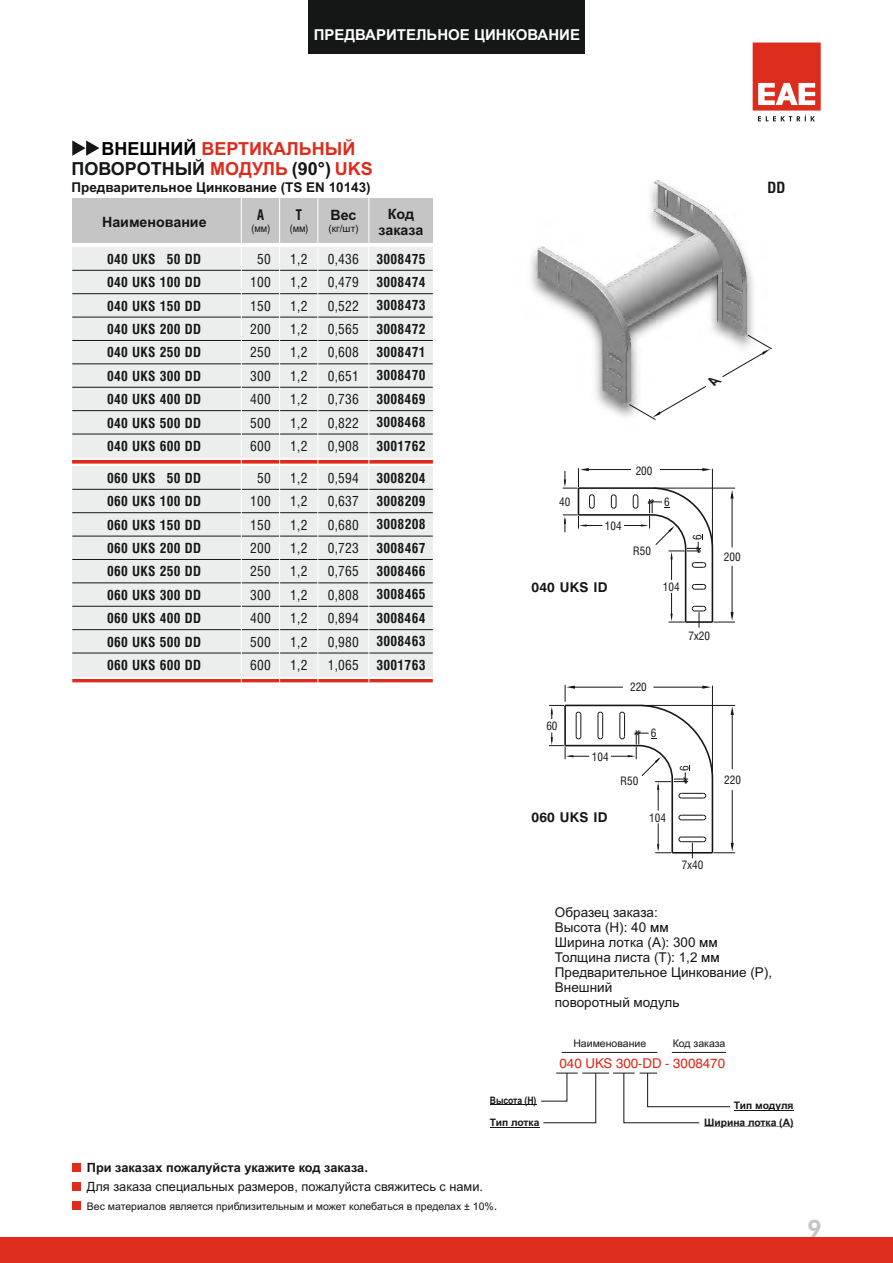
<style>
.page{position:relative;width:893px;height:1263px;background:#fff}
.page>*{position:absolute;margin:0;border:0;box-sizing:border-box;transform-origin:0 0}
.t1{font:800 24px "Futura BT";color:#c5c5c5}
.t2{font:700 18px "Arial";color:#151616}
.t3{font:700 18px "Arial";color:#dd2b1c}
.t4{font:700 15px "Arial";color:#fff}
.t5{font:700 condensed 15px "Swiss 721 BT";color:#151616}
.t6{font:700 14.25px/15.9px "Arial";color:#151616;text-align:center}
.t7{font:700 condensed 14.25px "Swiss 721 BT";color:#151616;scale:.9 1}
.t8{font:700 condensed 13.5px/23.4px "Swiss 721 BT";letter-spacing:.02em;color:#151616;text-align:justify}
.t9{font:condensed 13.5px/23.4px "Swiss 721 BT";letter-spacing:.02em;color:#151616;text-align:justify}
.t10{font:13.5px/15.1px "Arial";color:#151616}
.t11{font:700 13.5px "Arial";color:#151616}
.t12{font:13.5px "Swiss 721 BT";color:#dd2b1c}
.t13{font:700 13.5px "Swiss 721 BT";letter-spacing:.025em;color:#151616}
.t14{font:12.75px/19.2px "Arial";color:#151616}
.t15{font:condensed 11.25px "Swiss 721 BT";color:#151616}
.t16{font:10.5px "Arial";color:#151616}
.t17{font:10.5px "Swiss 721 BT";color:#151616;scale:.9 1}
.t18{font:700 10.35px "Arial";color:#151616}
.t19{font:700 10.35px/22.4px "Arial";color:#151616;scale:.84 1}
.t20{font:10.05px "Arial";color:#151616}
.s1{color:#000}
.s2{color:#dd2b1c}
.s3{font-family:"Arial"}
.s4{font-weight:700}
.s5{font-size:12.75px}
</style>
<div class="page">
<img style="left:531px;top:181px;width:223px;height:236px">
<div style="left:0;top:1237px;width:893px;height:26px;background:#dd2b1c"></div>
<svg style="left:753px;top:43px;width:68px;height:78px"></svg>
<div style="left:72px;top:466px;width:361px;height:210px;background:#eceded"></div>
<hr style="left:72px;top:489px;width:361px;height:1px;background:#151616">
<hr style="left:72px;top:512px;width:361px;height:1px;background:#151616">
<hr style="left:72px;top:536px;width:361px;height:1px;background:#151616">
<hr style="left:72px;top:559px;width:361px;height:1px;background:#151616">
<hr style="left:72px;top:583px;width:361px;height:1px;background:#151616">
<hr style="left:72px;top:606px;width:361px;height:1px;background:#151616">
<hr style="left:72px;top:629px;width:361px;height:1px;background:#151616">
<hr style="left:72px;top:653px;width:361px;height:1px;background:#151616">
<hr style="left:72px;top:460px;width:361px;height:3px;background:#dd2b1c">
<hr style="left:72px;top:679px;width:361px;height:3px;background:#dd2b1c">
<svg style="left:72px;top:140px;width:27px;height:16px"></svg>
<div style="left:72px;top:198px;width:361px;height:45px;background:#c5c5c5"></div>
<div style="left:72px;top:247px;width:361px;height:210px;background:#eceded"></div>
<hr style="left:72px;top:270px;width:361px;height:1px;background:#151616">
<hr style="left:72px;top:293px;width:361px;height:1px;background:#151616">
<hr style="left:72px;top:317px;width:361px;height:1px;background:#151616">
<hr style="left:72px;top:340px;width:361px;height:1px;background:#151616">
<hr style="left:72px;top:364px;width:361px;height:1px;background:#151616">
<hr style="left:72px;top:387px;width:361px;height:1px;background:#151616">
<hr style="left:72px;top:410px;width:361px;height:1px;background:#151616">
<hr style="left:72px;top:434px;width:361px;height:1px;background:#151616">
<hr style="left:241px;top:198px;width:1px;height:484px;background:#fff">
<hr style="left:279px;top:198px;width:1px;height:484px;background:#fff">
<hr style="left:317px;top:198px;width:1px;height:484px;background:#fff">
<hr style="left:368px;top:198px;width:1px;height:484px;background:#fff">
<svg style="left:563px;top:468px;width:172px;height:160px"></svg>
<svg style="left:549px;top:685px;width:186px;height:173px"></svg>
<div style="left:72px;top:1182px;width:9px;height:9px;background:#dd2b1c"></div>
<div style="left:72px;top:1163px;width:9px;height:8px;background:#dd2b1c"></div>
<div style="left:72px;top:1201px;width:9px;height:9px;background:#dd2b1c"></div>
<hr style="left:490px;top:1105px;width:46px;height:1px;background:#151616">
<hr style="left:562px;top:1052px;width:95px;height:1px;background:#151616">
<hr style="left:672px;top:1052px;width:54px;height:1px;background:#151616">
<svg style="left:541px;top:1072px;width:190px;height:51px"></svg>
<hr style="left:490px;top:1127px;width:49px;height:1px;background:#151616">
<hr style="left:704px;top:1126px;width:72px;height:1px;background:#151616">
<svg style="left:776px;top:1126px;width:17px;height:1px"></svg>
<hr style="left:734px;top:1110px;width:59px;height:1px;background:#151616">
<div style="left:308px;top:0;width:277px;height:53px;background:#151616"></div>
<svg style="left:629px;top:335px;width:143px;height:85px"></svg>
<p class="t4" style="left:314px;top:29px;width:268px">ПРЕДВАРИТЕЛЬНОЕ ЦИНКОВАНИЕ</p>
<p class="t3" style="left:101px;top:142px;width:256px"><span class="s1">ВНЕШНИЙ</span> ВЕРТИКАЛЬНЫЙ</p>
<p class="t11" style="left:71px;top:182px;width:301px">Предварительное Цинкование (TS EN 10143)</p>
<p class="t2" style="left:71px;top:162px;width:303px">ПОВОРОТНЫЙ <span class="s2">МОДУЛЬ</span> (90°) <span class="s2">UKS</span></p>
<p class="t6" style="left:102px;top:215px;width:106px">Наименование</p>
<p class="t6" style="left:379px;top:208px;width:46px">Код заказа</p>
<p class="t7" style="left:257px;top:209px;width:9px">A</p>
<p class="t7" style="left:296px;top:209px;width:8px">T</p>
<p class="t9" style="left:250px;top:249px;width:22px;text-align:center">50<br>100<br>150<br>200<br>250<br>300<br>400<br>500<br>600</p>
<p class="t9" style="left:290px;top:249px;width:19px">1,2<br>1,2<br>1,2<br>1,2<br>1,2<br>1,2<br>1,2<br>1,2<br>1,2</p>
<p class="t9" style="left:328px;top:249px;width:33px">0,436<br>0,479<br>0,522<br>0,565<br>0,608<br>0,651<br>0,736<br>0,822<br>0,908</p>
<p class="t6" style="left:331px;top:208px;width:27px">Вес</p>
<p class="t20" style="left:328px;top:224px;width:32px">(кг/шт)</p>
<p class="t17" style="left:251px;top:224px;width:65px">(<span class="s3">мм</span>) (<span class="s3">мм</span>)</p>
<p class="t8" style="left:377px;top:248px;width:50px">3008475<br>3008474<br>3008473<br>3008472<br>3008471<br>3008470<br>3008469<br>3008468<br>3001762</p>
<p class="t8" style="left:107px;top:249px;width:95px">040 UKS 50 DD 040 UKS 100 DD 040 UKS 150 DD 040 UKS 200 DD 040 UKS 250 DD 040 UKS 300 DD 040 UKS 400 DD 040 UKS 500 DD 040 UKS 600 DD</p>
<p class="t8" style="left:107px;top:468px;width:95px">060 UKS 50 DD 060 UKS 100 DD 060 UKS 150 DD 060 UKS 200 DD 060 UKS 250 DD 060 UKS 300 DD 060 UKS 400 DD 060 UKS 500 DD 060 UKS 600 DD</p>
<p class="t9" style="left:250px;top:468px;width:22px;text-align:center">50<br>100<br>150<br>200<br>250<br>300<br>400<br>500<br>600</p>
<p class="t9" style="left:290px;top:468px;width:19px">1,2<br>1,2<br>1,2<br>1,2<br>1,2<br>1,2<br>1,2<br>1,2<br>1,2</p>
<p class="t9" style="left:328px;top:468px;width:33px">0,594<br>0,637<br>0,680<br>0,723<br>0,765<br>0,808<br>0,894<br>0,980<br>1,065</p>
<p class="t8" style="left:377px;top:467px;width:50px">3008204<br>3008209<br>3008208<br>3008467<br>3008466<br>3008465<br>3008464<br>3008463<br>3001763</p>
<p class="t5" style="left:767px;top:181px;width:19px">DD</p>
<p class="t15" style="left:559px;top:498px;width:13px">40</p>
<p class="t15" style="left:605px;top:521px;width:18px">104</p>
<p class="t13" style="left:531px;top:582px;width:78px">040 UKS ID</p>
<p class="t15" style="left:636px;top:466px;width:18px">200</p>
<p class="t15" style="left:664px;top:497px;width:7px">6</p>
<p class="t15" style="left:633px;top:546px;width:19px">R50</p>
<p class="t15" style="left:663px;top:582px;width:18px">104</p>
<p class="t15" style="left:693px;top:540px;width:7px;rotate:-90deg">6</p>
<p class="t15" style="left:724px;top:553px;width:18px">200</p>
<p class="t15" style="left:689px;top:631px;width:23px">7x20</p>
<p class="t15" style="left:546px;top:722px;width:13px">60</p>
<p class="t15" style="left:592px;top:752px;width:18px">104</p>
<p class="t13" style="left:531px;top:812px;width:78px">060 UKS ID</p>
<p class="t15" style="left:630px;top:683px;width:18px">220</p>
<p class="t15" style="left:651px;top:728px;width:7px">6</p>
<p class="t15" style="left:620px;top:777px;width:19px">R50</p>
<p class="t15" style="left:649px;top:813px;width:18px">104</p>
<p class="t15" style="left:680px;top:771px;width:7px;rotate:-90deg">6</p>
<p class="t15" style="left:682px;top:861px;width:23px">7x40</p>
<p class="t15" style="left:724px;top:775px;width:18px">220</p>
<p class="t10" style="left:555px;top:906px;width:219px">Образец заказа:<br>Высота (Н): 40 <span class="s1">мм<br></span>Ширина лотка (А): 300 <span class="s1">мм<br></span>Толщина листа (Т): 1,2 <span class="s1">мм<br></span>Предварительное Цинкование (Р),<br>Внешний<br>поворотный модуль</p>
<p class="t16" style="left:573px;top:1040px;width:74px">Наименование</p>
<p class="t16" style="left:673px;top:1040px;width:54px">Код заказа</p>
<p class="t19" style="left:490px;top:1090px;width:61px">Высота (Н)<br>Тип лотка</p>
<p class="t12" style="left:559px;top:1057px;width:167px">040 UKS 300-DD - 3008470</p>
<p class="t18" style="left:734px;top:1102px;width:61px">Тип модуля</p>
<p class="t18" style="left:704px;top:1118px;width:91px">Ширина лотка (A)</p>
<p class="t14" style="left:87px;top:1159px;width:398px"><span class="s4">При заказах пожалуйста укажите код заказа.<br></span>Для заказа специальных размеров, пожалуйста свяжитесь с нами.</p>
<p class="t16" style="left:87px;top:1202px;width:412px">Bес материалов является приблизительным и может колебаться в пределах ± 10%<span class="s5">.</span></p>
<p class="t1" style="left:807px;top:1219px;width:16px">9</p>
</div>
